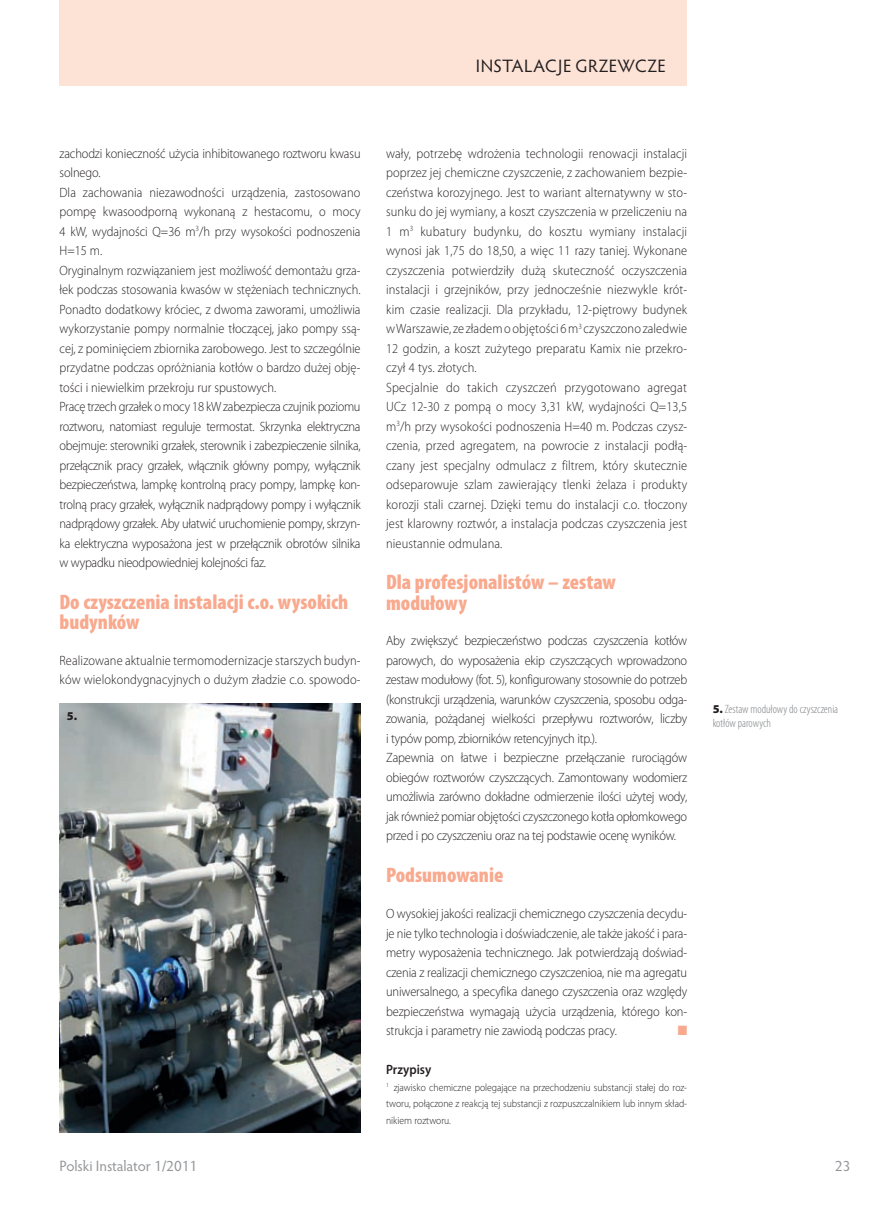
<style>
.page{position:relative;width:893px;height:1212px;background:#fff}
.page>*{position:absolute;margin:0;border:0;box-sizing:border-box;transform-origin:0 0}
.t1{font:900 condensed 21px/20.2px "Myriad Pro";color:#f8a98e}
.t2{font:18px "Hypatia Sans Pro";letter-spacing:.025em;color:#231f20}
.t3{font:15px "Hypatia Sans Pro";letter-spacing:-.005em;color:#939598}
.t4{font:300 13.5px/19.5px "Myriad Pro";color:#231f20;scale:.92 1}
.t5{font:300 13.5px/19.5px "Myriad Pro";letter-spacing:-.02em;color:#231f20;scale:.92 1}
.t6{font:600 13.5px "Myriad Pro";color:#231f20;scale:.92 1}
.t7{font:13.5px "Zapf Dingbats ITC";color:#f8a98e;scale:.92 1}
.t8{font:300 condensed 12px/14.4px "Myriad Pro";color:#808285}
.t9{font:900 12px "Myriad Pro";color:#231f20}
.t10{font:300 10.5px/16.5px "Myriad Pro";color:#231f20;text-align:justify;scale:.92 1}
.s1{font-weight:900;font-stretch:normal;color:#231f20}
</style>
<div class="page">
<div style="left:60px;top:0;width:627px;height:85px;background:#fde2d6"></div>
<img style="left:60px;top:704px;width:301px;height:429px">
<h2 class="t2" style="left:476px;top:54px;width:191px">INSTALACJE GRZEWCZE</h2>
<p class="t4" style="left:386px;top:144px;width:329px">wały, potrzebę wdrożenia technologii renowacji instalacji poprzez jej chemiczne czyszczenie, z zachowaniem bezpie&shy;czeństwa korozyjnego. Jest to wariant alternatywny w sto&shy;sunku do jej wymiany, a koszt czyszczenia w przeliczeniu na 1 m<sup>3</sup> kubatury budynku, do kosztu wymiany instalacji wynosi jak 1,75 do 18,50, a więc 11 razy taniej. Wykonane czyszczenia potwierdziły dużą skuteczność oczyszczenia instalacji i grzejników, przy jednocześnie niezwykle krót&shy;kim czasie realizacji. Dla przykładu, 12-piętrowy budynek w Warszawie, ze zładem o objętości 6 m<sup>3</sup> czyszczono zaledwie 12 godzin, a koszt zużytego preparatu Kamix nie przekro&shy;czył 4 tys. złotych.<br>Specjalnie do takich czyszczeń przygotowano agregat UCz 12-30 z pompą o mocy 3,31 kW, wydajności Q=13,5 m<sup>3</sup>/h przy wysokości podnoszenia H=40 m. Podczas czysz&shy;czenia, przed agregatem, na powrocie z instalacji podłą&shy;czany jest specjalny odmulacz z filtrem, który skutecznie odseparowuje szlam zawierający tlenki żelaza i produkty korozji stali czarnej. Dzięki temu do instalacji c.o. tłoczony jest klarowny roztwór, a instalacja podczas czyszczenia jest nieustannie odmulana.</p>
<h1 class="t1" style="left:386px;top:572px;width:231px">Dla profesjonalistów – zestaw modułowy</h1>
<p class="t5" style="left:386px;top:631px;width:329px">Aby zwiększyć bezpieczeństwo podczas czyszczenia kotłów parowych, do wyposażenia ekip czyszczących wprowadzono zestaw modułowy (fot. 5), konfigurowany stosownie do potrzeb (konstrukcji urządzenia, warunków czyszczenia, sposobu odga&shy;zowania, pożądanej wielkości przepływu roztworów, liczby i typów pomp, zbiorników retencyjnych itp.).<br>Zapewnia on łatwe i bezpieczne przełączanie rurociągów obiegów roztworów czyszczących. Zamontowany wodomierz umożliwia zarówno dokładne odmierzenie ilości użytej wody, jak również pomiar objętości czyszczonego kotła opłomkowego przed i po czyszczeniu oraz na tej podstawie ocenę wyników.</p>
<h1 class="t1" style="left:386px;top:865px;width:119px">Podsumowanie</h1>
<p class="t4" style="left:386px;top:904px;width:329px;text-align:justify">O wysokiej jakości realizacji chemicznego czyszczenia decydu&shy;je nie tylko technologia i doświadczenie, ale także jakość i para&shy;metry wyposażenia technicznego. Jak potwierdzają doświad&shy;czenia z realizacji chemicznego czyszczenioa, nie ma agregatu uniwersalnego, a specyfika danego czyszczenia oraz względy bezpieczeństwa wymagają użycia urządzenia, którego kon&shy;strukcja i parametry nie zawiodą podczas pracy.</p>
<p class="t4" style="left:60px;top:144px;width:329px">zachodzi konieczność użycia inhibitowanego roztworu kwasu solnego.<br>Dla zachowania niezawodności urządzenia, zastosowano pompę kwasoodporną wykonaną z hestacomu, o mocy 4 kW, wydajności Q=36 m<sup>3</sup>/h przy wysokości podnoszenia H=15 m.<br>Oryginalnym rozwiązaniem jest możliwość demontażu grza&shy;łek podczas stosowania kwasów w stężeniach technicznych.<br>Ponadto dodatkowy króciec, z dwoma zaworami, umożliwia wykorzystanie pompy normalnie tłoczącej, jako pompy ssą&shy;cej, z pominięciem zbiornika zarobowego. Jest to szczególnie przydatne podczas opróżniania kotłów o bardzo dużej obję&shy;tości i niewielkim przekroju rur spustowych.<br>Pracę trzech grzałek o mocy 18 kW zabezpiecza czujnik poziomu roztworu, natomiast reguluje termostat. Skrzynka elektryczna obejmuje: sterowniki grzałek, sterownik i zabezpieczenie silnika, przełącznik pracy grzałek, włącznik główny pompy, wyłącznik bezpieczeństwa, lampkę kontrolną pracy pompy, lampkę kon&shy;trolną pracy grzałek, wyłącznik nadprądowy pompy i wyłącznik nadprądowy grzałek. Aby ułatwić uruchomienie pompy, skrzyn&shy;ka elektryczna wyposażona jest w przełącznik obrotów silnika w wypadku nieodpowiedniej kolejności faz.</p>
<h1 class="t1" style="left:60px;top:592px;width:290px">Do czyszczenia instalacji c.o. wysokich budynków</h1>
<p class="t4" style="left:60px;top:651px;width:329px">Realizowane aktualnie termomodernizacje starszych budyn&shy;ków wielokondygnacyjnych o dużym zładzie c.o. spowodo-</p>
<p class="t9" style="left:67px;top:709px;width:12px">5.</p>
<p class="t8" style="left:713px;top:702px;width:127px"><span class="s1">5.</span> Zestaw modułowy do czyszczenia kotłów parowych</p>
<p class="t7" style="left:678px;top:1024px;width:12px">■</p>
<p class="t6" style="left:386px;top:1061px;width:51px">Przypisy</p>
<p class="t10" style="left:386px;top:1079px;width:329px"><sup>1</sup> zjawisko chemiczne polegające na przechodzeniu substancji stałej do roz&shy;tworu, połączone z reakcją tej substancji z rozpuszczalnikiem lub innym skład&shy;nikiem roztworu.</p>
<p class="t3" style="left:60px;top:1156px;width:139px">Polski Instalator 1/2011</p>
<p class="t3" style="left:835px;top:1156px;width:17px">23</p>
</div>
